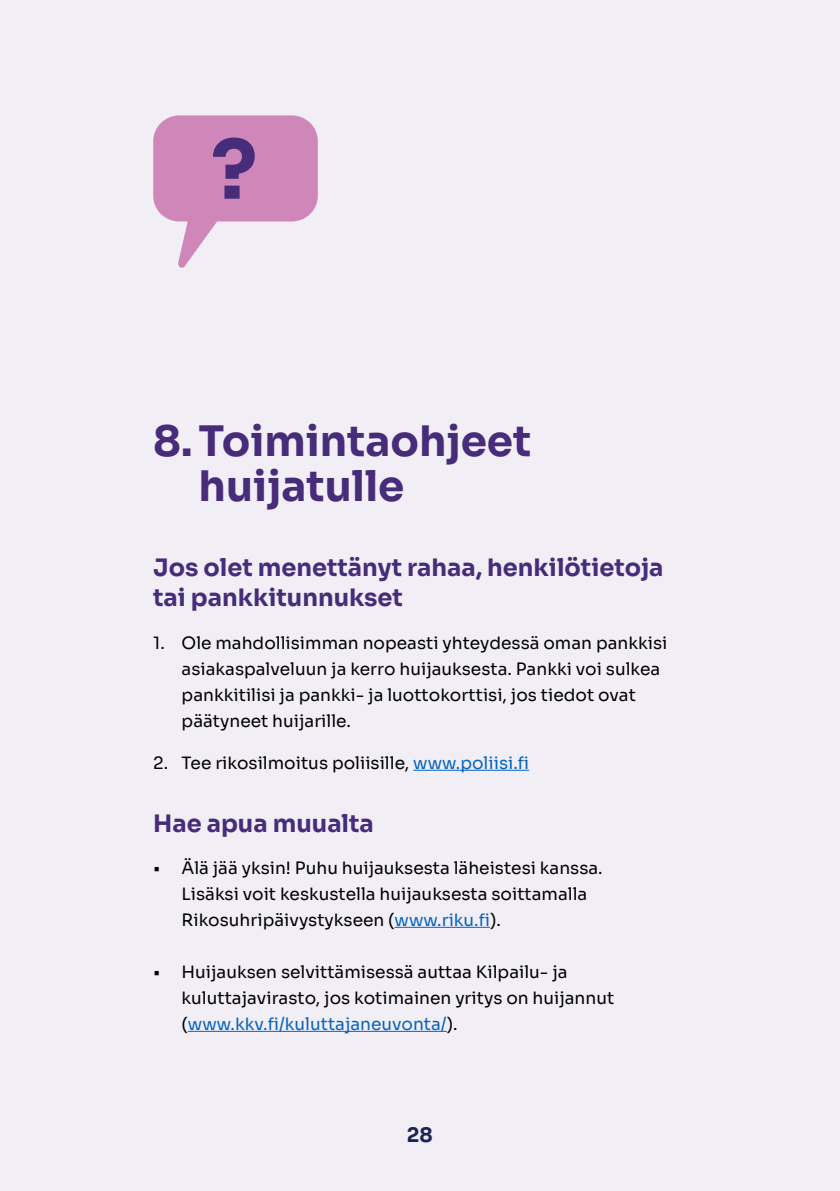
<style>
.page{position:relative;width:840px;height:1191px;background:#fff}
.page>*{position:absolute;margin:0;border:0;box-sizing:border-box;transform-origin:0 0}
.t1{font:700 42px/45.4px "Sora";color:#472c7a}
.t2{font:700 24px/30px "Sora";color:#472c7a}
.t3{font:700 20px "Sora";color:#1c2655}
.t4{font:17px/26px "Sora";color:#000}
.s1{color:#0563c1}
</style>
<div class="page">
<div style="left:0;top:0;width:839px;height:1191px;background:#f2eef6"></div>
<hr style="left:413px;top:770px;width:116px;height:1px;background:#0563c1">
<hr style="left:394px;top:927px;width:95px;height:1px;background:#0563c1">
<hr style="left:188px;top:1031px;width:258px;height:1px;background:#0563c1">
<svg style="left:153px;top:115px;width:164px;height:153px"></svg>
<h1 class="t1" style="left:198px;top:421px;width:334px;text-indent:-45px">8. Toimintaohjeet huijatulle</h1>
<h2 class="t2" style="left:153px;top:554px;width:511px">Jos olet menettänyt rahaa, henkilötietoja tai pankkitunnukset</h2>
<p class="t4" style="left:181px;top:631px;width:487px;text-indent:-28px">1. Ole mahdollisimman nopeasti yhteydessä oman pankkisi asiakaspalveluun ja kerro huijauksesta. Pankki voi sulkea pankkitilisi ja pankki- ja luottokorttisi, jos tiedot ovat päätyneet huijarille.</p>
<p class="t4" style="left:153px;top:751px;width:377px">2. Tee rikosilmoitus poliisille, <span class="s1">www.poliisi.fi</span></p>
<h2 class="t2" style="left:153px;top:809px;width:222px">Hae apua muualta</h2>
<p class="t4" style="left:181px;top:856px;width:422px;text-indent:-28px">• Älä jää yksin! Puhu huijauksesta läheistesi kanssa.<br>Lisäksi voit keskustella huijauksesta soittamalla<br>Rikosuhripäivystykseen (<span class="s1">www.riku.fi</span>).</p>
<p class="t4" style="left:181px;top:960px;width:434px;text-indent:-28px">• Huijauksen selvittämisessä auttaa Kilpailu- ja kuluttajavirasto, jos kotimainen yritys on huijannut (<span class="s1">www.kkv.fi/kuluttajaneuvonta/</span>).</p>
<p class="t3" style="left:407px;top:1126px;width:27px">28</p>
</div>
